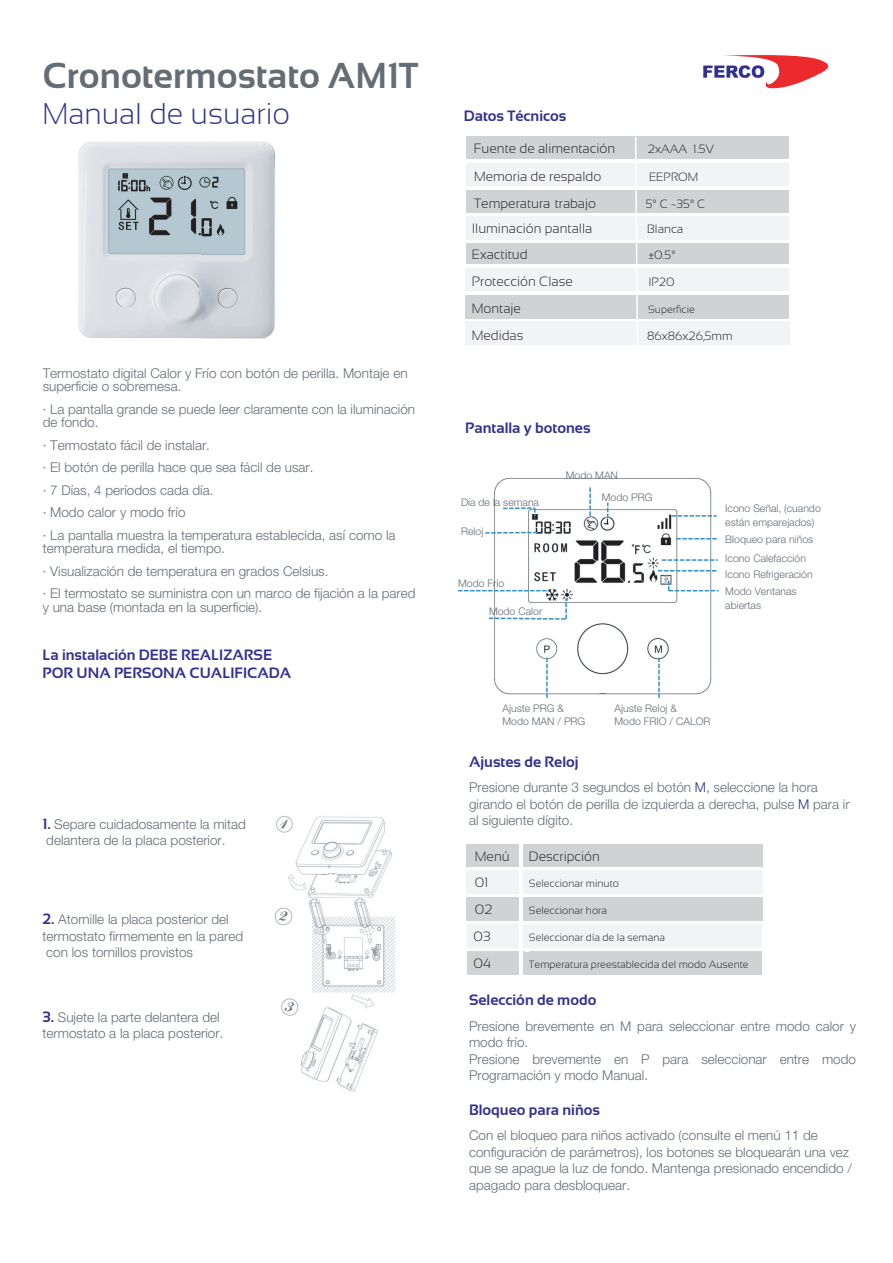
<style>
.page{position:relative;width:893px;height:1263px;background:#fff}
.page>*{position:absolute;margin:0;border:0;box-sizing:border-box;transform-origin:0 0}
.t1{font:700 36px "Sansation";color:#656d74}
.t2{font:300 30px "Sansation";color:#323190}
.t3{font:700 15px/18px "Sansation";color:#323190}
.t4{font:300 13.5px/16.5px "Helvetica Neue";color:#656d74}
.t5{font:300 13.5px "Sansation";color:#231f20}
.t6{font:300 12px "Sansation";color:#231f20}
.t7{font:300 10.5px/13.5px "Helvetica Neue";color:#656d74}
.t8{font:300 10.5px "Sansation";color:#231f20}
.s1{font-family:"Sansation";font-weight:700;font-size:15px;color:#323190}
.s2{color:#323190}
</style>
<div class="page">
<img style="left:78px;top:141px;width:197px;height:198px">
<img style="left:473px;top:477px;width:244px;height:218px">
<div style="left:466px;top:136px;width:322px;height:24px;background:#d1d2d4"></div>
<div style="left:466px;top:241px;width:323px;height:24px;background:#d1d2d4"></div>
<div style="left:466px;top:163px;width:322px;height:24px;background:#f2f3f4"></div>
<div style="left:465px;top:268px;width:324px;height:24px;background:#f2f3f4"></div>
<div style="left:466px;top:190px;width:322px;height:23px;background:#d1d2d4"></div>
<div style="left:465px;top:295px;width:324px;height:23px;background:#d1d2d4"></div>
<div style="left:466px;top:217px;width:322px;height:23px;background:#f2f3f4"></div>
<div style="left:465px;top:322px;width:324px;height:23px;background:#f2f3f4"></div>
<svg style="left:466px;top:216px;width:322px;height:1px"></svg>
<hr style="left:466px;top:240px;width:322px;height:3px;background:#fff">
<svg style="left:634px;top:136px;width:5px;height:209px"></svg>
<svg style="left:703px;top:55px;width:126px;height:34px"></svg>
<svg style="left:676px;top:538px;width:41px;height:1px"></svg>
<svg style="left:662px;top:559px;width:56px;height:2px"></svg>
<svg style="left:658px;top:570px;width:59px;height:1px"></svg>
<svg style="left:668px;top:581px;width:50px;height:10px"></svg>
<svg style="left:458px;top:590px;width:89px;height:1px"></svg>
<svg style="left:487px;top:598px;width:81px;height:22px"></svg>
<img style="left:276px;top:816px;width:116px;height:82px">
<img style="left:281px;top:992px;width:111px;height:100px">
<img style="left:274px;top:898px;width:122px;height:94px">
<div style="left:467px;top:844px;width:8px;height:23px;background:#d1d2d4"></div>
<div style="left:513px;top:844px;width:6px;height:23px;background:#d1d2d4"></div>
<div style="left:475px;top:844px;width:38px;height:23px;background:#d1d2d4"></div>
<div style="left:522px;top:844px;width:7px;height:23px;background:#d1d2d4"></div>
<div style="left:756px;top:844px;width:6px;height:23px;background:#d1d2d4"></div>
<div style="left:529px;top:844px;width:227px;height:23px;background:#d1d2d4"></div>
<div style="left:467px;top:871px;width:8px;height:23px;background:#f2f3f4"></div>
<div style="left:513px;top:871px;width:6px;height:23px;background:#f2f3f4"></div>
<div style="left:475px;top:871px;width:38px;height:23px;background:#f2f3f4"></div>
<div style="left:522px;top:871px;width:7px;height:23px;background:#f2f3f4"></div>
<div style="left:756px;top:871px;width:6px;height:23px;background:#f2f3f4"></div>
<div style="left:529px;top:871px;width:227px;height:23px;background:#f2f3f4"></div>
<div style="left:467px;top:925px;width:6px;height:23px;background:#f2f3f4"></div>
<div style="left:473px;top:925px;width:46px;height:23px;background:#f2f3f4"></div>
<div style="left:753px;top:925px;width:8px;height:23px;background:#f2f3f4"></div>
<div style="left:522px;top:925px;width:231px;height:23px;background:#f2f3f4"></div>
<svg style="left:467px;top:870px;width:52px;height:1px"></svg>
<svg style="left:523px;top:870px;width:239px;height:1px"></svg>
<svg style="left:467px;top:924px;width:58px;height:1px"></svg>
<svg style="left:529px;top:924px;width:232px;height:1px"></svg>
<hr style="left:519px;top:925px;width:4px;height:23px;background:#fff">
<div style="left:467px;top:898px;width:8px;height:23px;background:#d1d2d4"></div>
<div style="left:513px;top:898px;width:6px;height:23px;background:#d1d2d4"></div>
<div style="left:475px;top:898px;width:38px;height:23px;background:#d1d2d4"></div>
<div style="left:522px;top:898px;width:7px;height:23px;background:#d1d2d4"></div>
<div style="left:756px;top:898px;width:6px;height:23px;background:#d1d2d4"></div>
<div style="left:529px;top:898px;width:227px;height:23px;background:#d1d2d4"></div>
<div style="left:467px;top:951px;width:6px;height:24px;background:#d1d2d4"></div>
<div style="left:473px;top:951px;width:46px;height:24px;background:#d1d2d4"></div>
<div style="left:753px;top:951px;width:8px;height:24px;background:#d1d2d4"></div>
<div style="left:522px;top:951px;width:231px;height:24px;background:#d1d2d4"></div>
<svg style="left:467px;top:897px;width:52px;height:1px"></svg>
<svg style="left:523px;top:897px;width:239px;height:1px"></svg>
<hr style="left:519px;top:844px;width:3px;height:131px;background:#fff">
<svg style="left:485px;top:532px;width:52px;height:2px"></svg>
<svg style="left:671px;top:515px;width:46px;height:2px"></svg>
<svg style="left:589px;top:486px;width:2px;height:30px"></svg>
<svg style="left:607px;top:503px;width:1px;height:15px"></svg>
<svg style="left:546px;top:658px;width:2px;height:40px"></svg>
<svg style="left:503px;top:507px;width:33px;height:9px"></svg>
<svg style="left:658px;top:658px;width:2px;height:40px"></svg>
<h1 class="t1" style="left:43px;top:56px;width:377px">Cronotermostato AM1T</h1>
<h2 class="t2" style="left:43px;top:97px;width:249px">Manual de usuario</h2>
<p class="t4" style="left:43px;top:366px;width:366px;line-height:13.5px">Termostato digital Calor y Frío con botón de perilla. Montaje en superficie o sobremesa.</p>
<p class="t4" style="left:43px;top:402px;width:374px;line-height:13.5px">· La pantalla grande se puede leer claramente con la iluminación de fondo.</p>
<p class="t4" style="left:43px;top:433px;width:354px;line-height:22.5px">· Termostato fácil de instalar.<br>· El botón de perilla hace que sea fácil de usar.<br>· 7 Días, 4 períodos cada día.<br>· Modo calor y modo frío<br>· La pantalla muestra la temperatura establecida, así como la</p>
<p class="t4" style="left:43px;top:537px;width:374px;line-height:22.5px">temperatura medida, el tiempo.<br>· Visualización de temperatura en grados Celsius.<br>· El termostato se suministra con un marco de fijación a la pared</p>
<p class="t4" style="left:43px;top:598px;width:221px">y una base (montada en la superficie).</p>
<p class="t3" style="left:43px;top:645px;width:250px">La instalación DEBE REALIZARSE<br>POR UNA PERSONA CUALIFICADA</p>
<p class="t4" style="left:43px;top:815px;width:205px"><span class="s1">1.</span> Separe cuidadosamente la mitad delantera de la placa posterior.</p>
<p class="t4" style="left:43px;top:911px;width:202px"><span class="s1">2.</span> Atornille la placa posterior del termostato firmemente en la pared con los tornillos provistos</p>
<p class="t4" style="left:43px;top:1008px;width:182px"><span class="s1">3.</span> Sujete la parte delantera del termostato a la placa posterior.</p>
<p class="t3" style="left:464px;top:106px;width:104px">Datos Técnicos</p>
<p class="t5" style="left:474px;top:141px;width:143px">Fuente de alimentación</p>
<p class="t6" style="left:648px;top:142px;width:68px">2xAAA 1.5V</p>
<p class="t5" style="left:474px;top:169px;width:129px">Memoria de respaldo</p>
<p class="t6" style="left:649px;top:170px;width:51px">EEPROM</p>
<p class="t5" style="left:474px;top:196px;width:124px">Temperatura trabajo</p>
<p class="t6" style="left:646px;top:197px;width:61px">5º C ~35º C</p>
<p class="t5" style="left:472px;top:220px;width:122px">Iluminación pantalla</p>
<p class="t6" style="left:647px;top:222px;width:38px">Blanca</p>
<p class="t5" style="left:472px;top:247px;width:57px">Exactitud</p>
<p class="t6" style="left:648px;top:248px;width:29px">±0.5º</p>
<p class="t5" style="left:472px;top:274px;width:103px">Protección Clase</p>
<p class="t6" style="left:648px;top:275px;width:28px">IP20</p>
<p class="t5" style="left:472px;top:301px;width:51px">Montaje</p>
<p class="t8" style="left:648px;top:303px;width:48px">Superficie</p>
<p class="t5" style="left:472px;top:327px;width:53px">Medidas</p>
<p class="t6" style="left:647px;top:329px;width:87px">86x86x26,5mm</p>
<p class="t3" style="left:465px;top:419px;width:127px">Pantalla y botones</p>
<p class="t7" style="left:461px;top:495px;width:79px">Día de la semana</p>
<p class="t7" style="left:461px;top:524px;width:24px">Reloj</p>
<p class="t7" style="left:458px;top:577px;width:48px">Modo Frío</p>
<p class="t7" style="left:489px;top:604px;width:55px">Modo Calor</p>
<p class="t7" style="left:602px;top:464px;width:52px;line-height:21.9px;text-indent:-36px">Modo MAN<br>Modo PRG</p>
<p class="t7" style="left:725px;top:502px;width:97px">Icono Señal, (cuando están emparejados)</p>
<p class="t7" style="left:725px;top:529px;width:89px;line-height:19px">Bloqueo para niños<br>Icono Calefacción</p>
<p class="t7" style="left:725px;top:567px;width:89px">Icono Refrigeración</p>
<p class="t7" style="left:725px;top:584px;width:73px">Modo Ventanas abiertas</p>
<p class="t7" style="left:502px;top:701px;width:84px">Ajuste PRG &amp;<br>Modo MAN / PRG</p>
<p class="t7" style="left:615px;top:701px;width:97px">Ajuste Reloj &amp;<br>Modo FRIO / CALOR</p>
<p class="t3" style="left:469px;top:753px;width:111px">Ajustes de Reloj</p>
<p class="t4" style="left:469px;top:779px;width:382px">Presione durante 3 segundos el botón <span class="s2">M</span>, seleccione la hora girando el botón de perilla de izquierda a derecha, pulse <span class="s2">M</span> para ir al siguiente dígito.</p>
<p class="t5" style="left:475px;top:848px;width:36px">Menú</p>
<p class="t5" style="left:529px;top:848px;width:72px">Descripción</p>
<p class="t5" style="left:475px;top:875px;width:15px">01</p>
<p class="t8" style="left:529px;top:878px;width:92px">Seleccionar minuto</p>
<p class="t5" style="left:475px;top:902px;width:19px">02</p>
<p class="t8" style="left:529px;top:905px;width:80px">Seleccionar hora</p>
<p class="t5" style="left:473px;top:929px;width:19px">03</p>
<p class="t8" style="left:529px;top:931px;width:138px">Seleccionar día de la semana</p>
<p class="t5" style="left:473px;top:956px;width:19px">04</p>
<p class="t8" style="left:529px;top:958px;width:221px">Temperatura preestablecida del modo Ausente</p>
<p class="t3" style="left:469px;top:991px;width:129px">Selección de modo</p>
<p class="t4" style="left:469px;top:1017px;width:388px">Presione brevemente en M para seleccionar entre modo calor y modo frío.<br>Presione brevemente en P para seleccionar entre modo Programación y modo Manual.</p>
<p class="t3" style="left:469px;top:1101px;width:132px">Bloqueo para niños</p>
<p class="t4" style="left:469px;top:1127px;width:384px">Con el bloqueo para niños activado (consulte el menú 11 de configuración de parámetros), los botones se bloquearán una vez que se apague la luz de fondo. Mantenga presionado encendido / apagado para desbloquear.</p>
</div>
